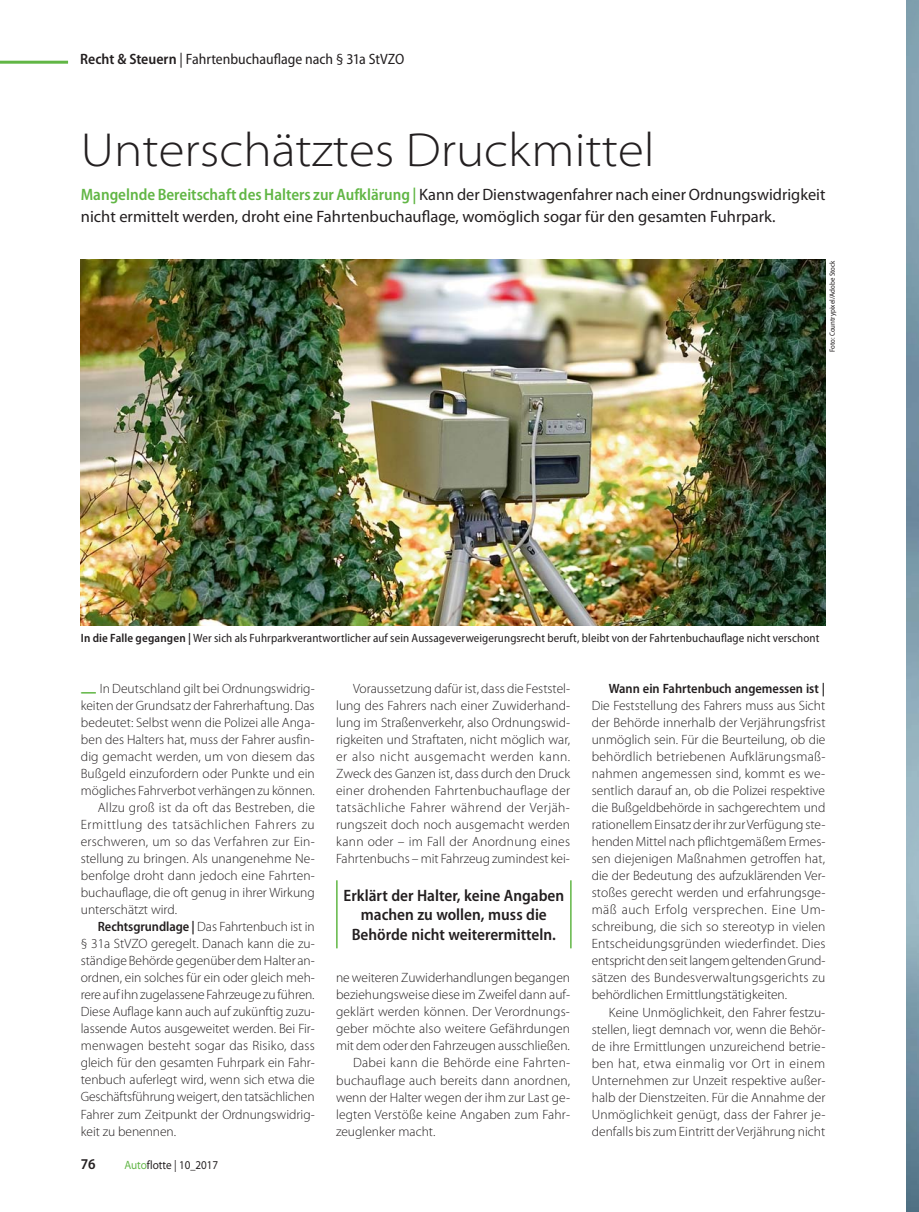
<style>
.page{position:relative;width:919px;height:1212px;background:#fff}
.page>*{position:absolute;margin:0;border:0;box-sizing:border-box;transform-origin:0 0}
.t1{font:300 semi-expanded 48px "Myriad Pro";color:#231f20}
.t2{font:16.5px/22.5px "Myriad Pro";color:#231f20}
.t3{font:600 semi-condensed 16.5px/19.5px "Myriad Pro";color:#231f20;text-align:center}
.t4{font:semi-condensed 15px "Myriad Pro";color:#231f20}
.t5{font:600 semi-condensed 15px "Myriad Pro";color:#231f20}
.t6{font:300 13.5px/17px "Myriad Pro";color:#231f20;text-align:justify}
.t7{font:300 13.5px "Myriad Pro";letter-spacing:.02em;color:#231f20}
.t8{font:300 13.5px "Myriad Pro";letter-spacing:.035em;color:#231f20}
.t9{font:600 semi-condensed 13.5px "Myriad Pro";color:#231f20}
.t10{font:semi-condensed 12px "Myriad Pro";letter-spacing:.01em;color:#231f20}
.t11{font:semi-expanded 12px "Myriad Pro";color:#231f20;scale:.85 1}
.t12{font:semi-condensed 7.5px "Myriad Pro";color:#231f20}
.s1{font-weight:600}
.s2{font-weight:600;font-stretch:semi-condensed;color:#61b645}
.s3{font-weight:600;font-stretch:semi-condensed}
.s4{color:#61b645}
</style>
<div class="page">
<hr style="left:0;top:61px;width:68px;height:3px;background:#61b645">
<img style="left:81px;top:260px;width:744px;height:365px">
<hr style="left:336px;top:880px;width:1px;height:68px;background:#61b645">
<hr style="left:570px;top:880px;width:1px;height:68px;background:#61b645">
<img style="left:906px;top:0;width:12px;height:1212px">
<p class="t4" style="left:80px;top:53px;width:326px"><span class="s1">Recht &amp; Steuern</span> | Fahrtenbuchauflage nach § 31a StVZO</p>
<h1 class="t1" style="left:81px;top:121px;width:575px">Unterschätztes Druckmittel</h1>
<p class="t2" style="left:81px;top:185px;width:746px"><span class="s2">Mangelnde Bereitschaft des Halters zur Aufklärung |</span> Kann der Dienstwagenfahrer nach einer Ordnungswidrigkeit nicht ermittelt werden, droht eine Fahrtenbuchauflage, womöglich sogar für den gesamten Fuhrpark.</p>
<p class="t12" style="left:829px;top:352px;width:93px;rotate:-90deg">Foto: Countrypixel/Adobe Stock</p>
<p class="t10" style="left:81px;top:634px;width:740px"><span class="s1">In die Falle gegangen |</span> Wer sich als Fuhrparkverantwortlicher auf sein Aussageverweigerungsrecht beruft, bleibt von der Fahrtenbuchauflage nicht verschont</p>
<p class="t6" style="left:100px;top:681px;width:216px">In Deutschland gilt bei Ordnungswidrig-</p>
<p class="t6" style="left:81px;top:698px;width:235px">keiten der Grundsatz der Fahrerhaftung. Das</p>
<p class="t6" style="left:81px;top:716px;width:235px">bedeutet: Selbst wenn die Polizei alle Anga-</p>
<p class="t6" style="left:81px;top:733px;width:235px">ben des Halters hat, muss der Fahrer ausfin-</p>
<p class="t6" style="left:81px;top:750px;width:235px">dig gemacht werden, um von diesem das</p>
<p class="t6" style="left:81px;top:767px;width:235px">Bußgeld einzufordern oder Punkte und ein</p>
<p class="t6" style="left:81px;top:784px;width:235px">mögliches Fahrverbot verhängen zu können.</p>
<p class="t6" style="left:98px;top:801px;width:218px">Allzu groß ist da oft das Bestreben, die</p>
<p class="t8" style="left:81px;top:820px;width:235px">Ermittlung des tatsächlichen Fahrers zu</p>
<p class="t7" style="left:81px;top:837px;width:235px">erschweren, um so das Verfahren zur Ein-</p>
<p class="t6" style="left:81px;top:852px;width:235px">stellung zu bringen. Als unangenehme Ne-</p>
<p class="t6" style="left:81px;top:869px;width:235px">benfolge droht dann jedoch eine Fahrten-</p>
<p class="t6" style="left:81px;top:886px;width:235px">buchauflage, die oft genug in ihrer Wirkung</p>
<p class="t6" style="left:81px;top:903px;width:98px">unterschätzt wird.</p>
<p class="t6" style="left:98px;top:920px;width:218px"><span class="s3">Rechtsgrundlage |</span> Das Fahrtenbuch ist in</p>
<p class="t6" style="left:81px;top:937px;width:235px">§ 31a StVZO geregelt. Danach kann die zu-</p>
<p class="t6" style="left:81px;top:954px;width:235px">ständige Behörde gegenüber dem Halter an-</p>
<p class="t6" style="left:81px;top:971px;width:235px">ordnen, ein solches für ein oder gleich meh-</p>
<p class="t6" style="left:81px;top:988px;width:235px">rere auf ihn zugelassene Fahrzeuge zu führen.</p>
<p class="t6" style="left:81px;top:1005px;width:235px">Diese Auflage kann auch auf zukünftig zuzu-</p>
<p class="t6" style="left:81px;top:1022px;width:235px">lassende Autos ausgeweitet werden. Bei Fir-</p>
<p class="t6" style="left:81px;top:1039px;width:235px">menwagen besteht sogar das Risiko, dass</p>
<p class="t6" style="left:81px;top:1056px;width:235px">gleich für den gesamten Fuhrpark ein Fahr-</p>
<p class="t6" style="left:81px;top:1073px;width:235px">tenbuch auferlegt wird, wenn sich etwa die</p>
<p class="t6" style="left:81px;top:1090px;width:235px">Geschäftsführung weigert, den tatsächlichen</p>
<p class="t6" style="left:81px;top:1107px;width:235px">Fahrer zum Zeitpunkt der Ordnungswidrig-</p>
<p class="t6" style="left:81px;top:1124px;width:97px">keit zu benennen.</p>
<p class="t9" style="left:608px;top:684px;width:218px">Wann ein Fahrtenbuch angemessen ist |</p>
<p class="t6" style="left:591px;top:699px;width:235px">Die Feststellung des Fahrers muss aus Sicht der Behörde innerhalb der Verjährungsfrist unmöglich sein. Für die Beurteilung, ob die behördlich betriebenen Aufklärungsmaß&shy;nahmen angemessen sind, kommt es we&shy;sentlich darauf an, ob die Polizei respektive die Bußgeldbehörde in sachgerechtem und rationellem Einsatz der ihr zur Verfügung ste&shy;henden Mittel nach pflichtgemäßem Ermes&shy;sen diejenigen Maßnahmen getroffen hat, die der Bedeutung des aufzuklärenden Ver&shy;stoßes gerecht werden und erfahrungsge&shy;mäß auch Erfolg versprechen. Eine Um&shy;schreibung, die sich so stereotyp in vielen Entscheidungsgründen wiederfindet. Dies entspricht den seit langem geltenden Grund&shy;sätzen des Bundesverwaltungsgerichts zu behördlichen Ermittlungstätigkeiten.</p>
<p class="t6" style="left:591px;top:1005px;width:235px;text-indent:17px">Keine Unmöglichkeit, den Fahrer festzu&shy;stellen, liegt demnach vor, wenn die Behör&shy;de ihre Ermittlungen unzureichend betrie&shy;ben hat, etwa einmalig vor Ort in einem Unternehmen zur Unzeit respektive außer&shy;halb der Dienstzeiten. Für die Annahme der Unmöglichkeit genügt, dass der Fahrer je&shy;denfalls bis zum Eintritt der Verjährung nicht</p>
<p class="t6" style="left:336px;top:682px;width:235px;text-indent:17px">Voraussetzung dafür ist, dass die Feststel&shy;lung des Fahrers nach einer Zuwiderhand&shy;lung im Straßenverkehr, also Ordnungswid&shy;rigkeiten und Straftaten, nicht möglich war, er also nicht ausgemacht werden kann.<br>Zweck des Ganzen ist, dass durch den Druck einer drohenden Fahrtenbuchauflage der tatsächliche Fahrer während der Verjäh&shy;rungszeit doch noch ausgemacht werden kann oder – im Fall der Anordnung eines Fahrtenbuchs – mit Fahrzeug zumindest kei-</p>
<p class="t3" style="left:343px;top:887px;width:222px">Erklärt der Halter, keine Angaben machen zu wollen, muss die<br>Behörde nicht weiterermitteln.</p>
<p class="t6" style="left:336px;top:971px;width:235px">ne weiteren Zuwiderhandlungen begangen</p>
<p class="t6" style="left:336px;top:988px;width:235px">beziehungsweise diese im Zweifel dann auf-</p>
<p class="t6" style="left:336px;top:1005px;width:235px">geklärt werden können. Der Verordnungs-</p>
<p class="t6" style="left:336px;top:1022px;width:235px">geber möchte also weitere Gefährdungen</p>
<p class="t6" style="left:336px;top:1039px;width:235px">mit dem oder den Fahrzeugen ausschließen.</p>
<p class="t7" style="left:353px;top:1058px;width:218px">Dabei kann die Behörde eine Fahrten-</p>
<p class="t6" style="left:336px;top:1073px;width:235px">buchauflage auch bereits dann anordnen,</p>
<p class="t6" style="left:336px;top:1090px;width:235px">wenn der Halter wegen der ihm zur Last ge-</p>
<p class="t6" style="left:336px;top:1107px;width:235px">legten Verstöße keine Angaben zum Fahr-</p>
<p class="t6" style="left:336px;top:1124px;width:101px">zeuglenker macht.</p>
<p class="t5" style="left:81px;top:1159px;width:16px">76</p>
<p class="t11" style="left:124px;top:1158px;width:112px"><span class="s4">Auto</span>flotte | 10_2017</p>
</div>
